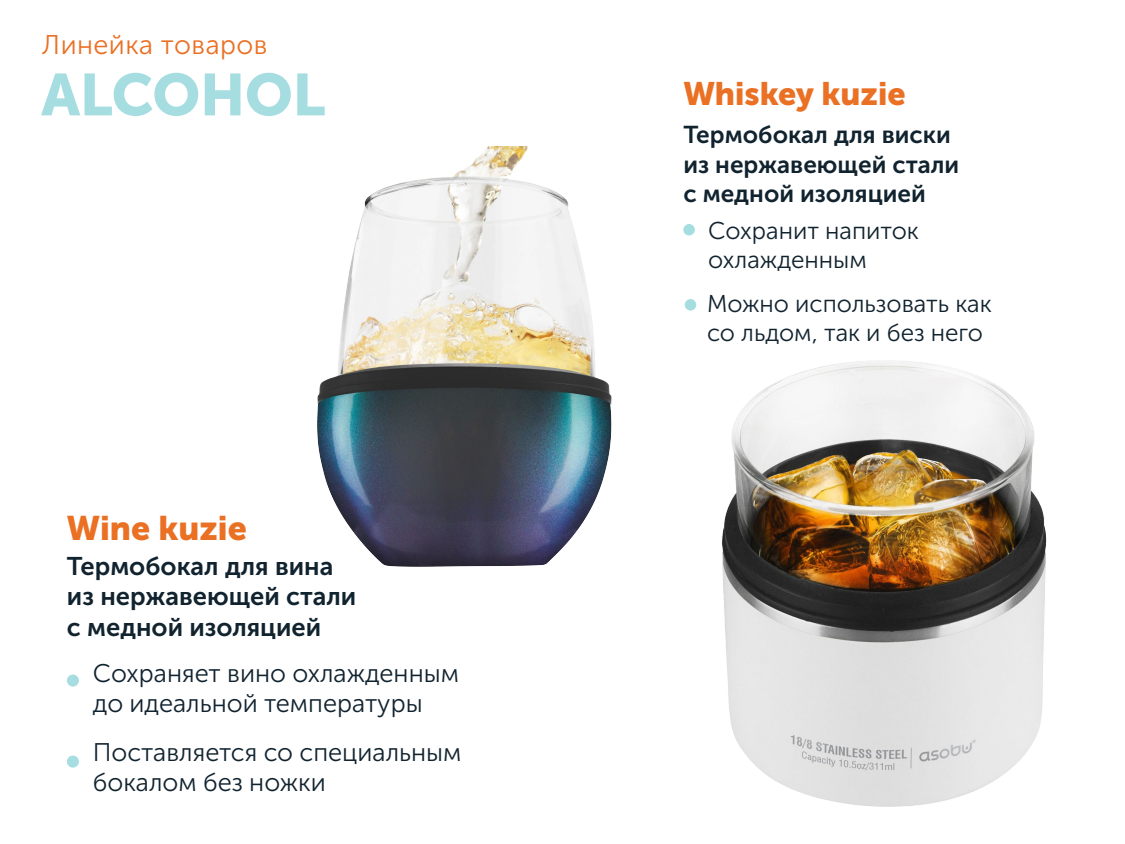
<style>
.page{position:relative;width:1125px;height:844px;background:#fff}
.page>*{position:absolute;margin:0;border:0;box-sizing:border-box;transform-origin:0 0}
.t1{font:58.57px "Museo Sans Cyrl 900";color:#a5dde1}
.t2{font:33.9px "Museo Sans Cyrl 900";color:#ea7024}
.t3{font:32.25px "Museo Sans Cyrl 900";color:#ea7024}
.t4{font:27.08px "Museo Sans Cyrl 300";letter-spacing:.015em;color:#ea7024}
.t5{font:25.5px/30.6px "Museo Sans Cyrl 300";color:#11232f}
.t6{font:25.5px/30.6px "Museo Sans Cyrl 700";color:#11232f}
.t7{font:24.3px/29.1px "Museo Sans Cyrl 300";color:#11232f}
.t8{font:24.3px/29.1px "Museo Sans Cyrl 700";color:#11232f}
</style>
<div class="page">
<img style="left:722px;top:360px;width:325px;height:446px">
<img style="left:317px;top:146px;width:295px;height:421px">
<div style="left:683px;top:224px;width:12px;height:11px;background:#a5dde1;border-radius:50%"></div>
<div style="left:685px;top:299px;width:11px;height:11px;background:#a5dde1;border-radius:50%"></div>
<div style="left:67px;top:674px;width:12px;height:12px;background:#a5dde1;border-radius:50%"></div>
<div style="left:67px;top:755px;width:12px;height:12px;background:#a5dde1;border-radius:50%"></div>
<p class="t4" style="left:42px;top:30px;width:227px">Линейка товаров</p>
<h1 class="t1" style="left:41px;top:62px;width:285px">ALCOHOL</h1>
<h2 class="t2" style="left:67px;top:509px;width:181px">Wine kuzie</h2>
<p class="t6" style="left:67px;top:551px;width:291px">Термобокал для вина из нержавеющей стали с медной изоляцией</p>
<p class="t5" style="left:93px;top:658px;width:368px">Cохраняет вино охлажденным до идеальной температуры</p>
<p class="t5" style="left:93px;top:737px;width:370px">Поставляется со специальным бокалом без ножки</p>
<p class="t3" style="left:683px;top:75px;width:224px">Whiskey kuzie</p>
<p class="t8" style="left:683px;top:120px;width:277px">Термобокал для виски из нержавеющей стали с медной изоляцией</p>
<p class="t7" style="left:708px;top:216px;width:212px">Cохранит напиток охлажденным</p>
<p class="t7" style="left:707px;top:289px;width:286px">Можно использовать как со льдом, так и без него</p>
</div>
